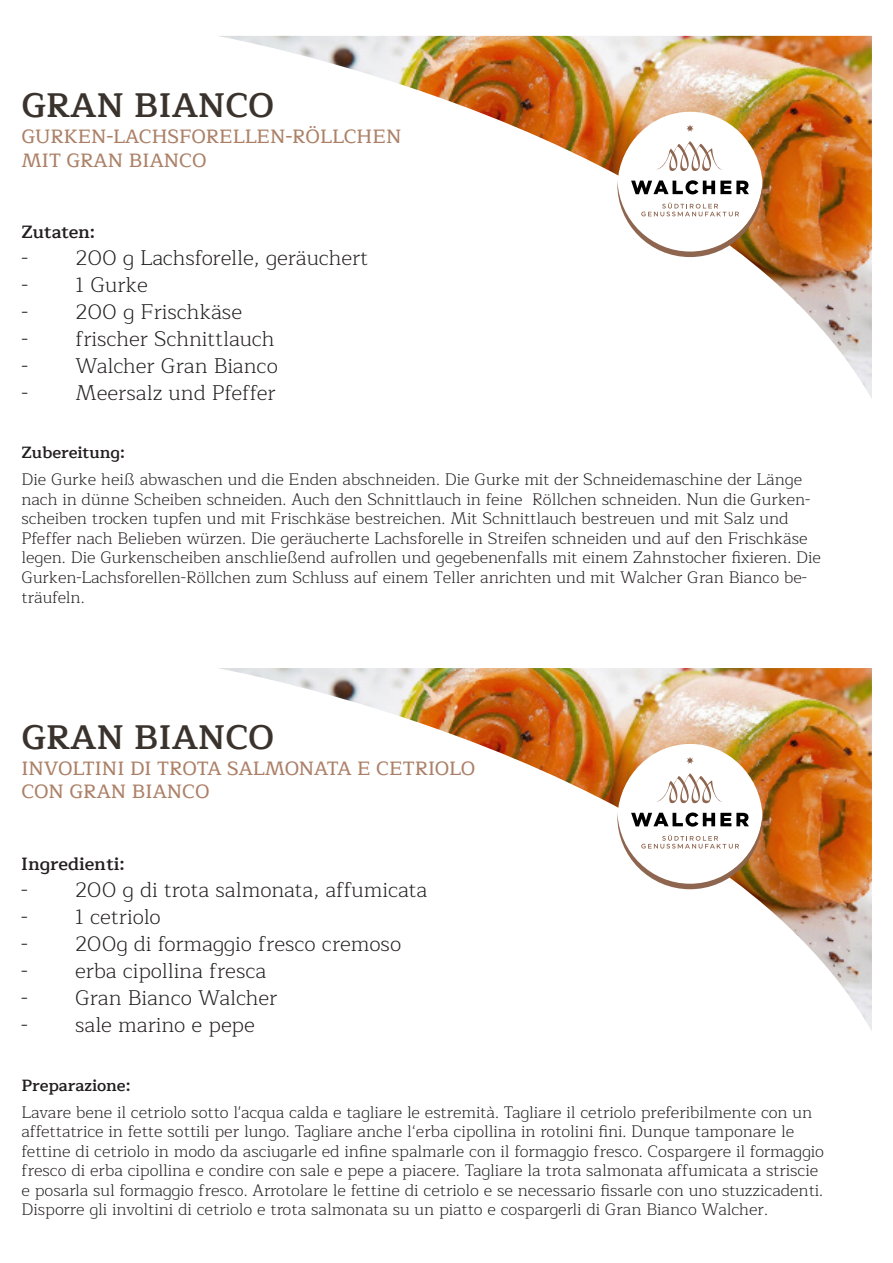
<style>
.page{position:relative;width:893px;height:1263px;background:#fff}
.page>*{position:absolute;margin:0;border:0;box-sizing:border-box;transform-origin:0 0}
.t1{font:600 34.5px "Maitree";color:#3a332d}
.t2{font:300 21px "Maitree";color:#231f20}
.t3{font:500 19.5px/24px "Maitree";color:#ac8067}
.t4{font:600 18px "Maitree";color:#231f20}
.t5{font:300 16.5px/19.5px "Maitree";color:#231f20}
.t6{font:600 16.5px "Maitree";color:#231f20}
</style>
<div class="page">
<img style="left:219px;top:36px;width:653px;height:363px">
<svg style="left:617px;top:112px;width:146px;height:145px"></svg>
<img style="left:219px;top:668px;width:653px;height:363px">
<svg style="left:617px;top:744px;width:146px;height:145px"></svg>
<h1 class="t1" style="left:21px;top:76px;width:254px">GRAN BIANCO</h1>
<p class="t3" style="left:21px;top:124px;width:382px">GURKEN-LACHSFORELLEN-RÖLLCHEN<br>MIT GRAN BIANCO</p>
<p class="t4" style="left:21px;top:216px;width:75px">Zutaten:</p>
<p class="t2" style="left:21px;top:242px;width:348px">- 200 g Lachsforelle, geräuchert</p>
<p class="t2" style="left:21px;top:269px;width:128px">- 1 Gurke</p>
<p class="t2" style="left:21px;top:296px;width:222px">- 200 g Frischkäse</p>
<p class="t2" style="left:21px;top:323px;width:254px">- frischer Schnittlauch</p>
<p class="t2" style="left:21px;top:350px;width:258px">- Walcher Gran Bianco</p>
<p class="t2" style="left:21px;top:377px;width:256px">- Meersalz und Pfeffer</p>
<p class="t6" style="left:21px;top:439px;width:105px">Zubereitung:</p>
<p class="t5" style="left:21px;top:470px;width:801px">Die Gurke heiß abwaschen und die Enden abschneiden. Die Gurke mit der Schneidemaschine der Länge nach in dünne Scheiben schneiden. Auch den Schnittlauch in feine Röllchen schneiden. Nun die Gurken&shy;scheiben trocken tupfen und mit Frischkäse bestreichen. Mit Schnittlauch bestreuen und mit Salz und Pfeffer nach Belieben würzen. Die geräucherte Lachsforelle in Streifen schneiden und auf den Frischkäse legen. Die Gurkenscheiben anschließend aufrollen und gegebenenfalls mit einem Zahnstocher fixieren. Die Gurken-Lachsforellen-Röllchen zum Schluss auf einem Teller anrichten und mit Walcher Gran Bianco be&shy;träufeln.</p>
<h1 class="t1" style="left:21px;top:709px;width:254px">GRAN BIANCO</h1>
<p class="t3" style="left:21px;top:757px;width:455px;line-height:23.4px">INVOLTINI DI TROTA SALMONATA E CETRIOLO<br>CON GRAN BIANCO</p>
<p class="t4" style="left:21px;top:848px;width:105px">Ingredienti:</p>
<p class="t2" style="left:21px;top:874px;width:408px">- 200 g di trota salmonata, affumicata</p>
<p class="t2" style="left:21px;top:901px;width:141px">- 1 cetriolo</p>
<p class="t2" style="left:21px;top:928px;width:382px">- 200g di formaggio fresco cremoso</p>
<p class="t2" style="left:21px;top:955px;width:247px">- erba cipollina fresca</p>
<p class="t2" style="left:21px;top:982px;width:258px">- Gran Bianco Walcher</p>
<p class="t2" style="left:21px;top:1009px;width:235px">- sale marino e pepe</p>
<p class="t6" style="left:21px;top:1071px;width:111px">Preparazione:</p>
<p class="t5" style="left:21px;top:1103px;width:804px">Lavare bene il cetriolo sotto l'acqua calda e tagliare le estremità. Tagliare il cetriolo preferibilmente con un affettatrice in fette sottili per lungo. Tagliare anche l‘erba cipollina in rotolini fini. Dunque tamponare le fettine di cetriolo in modo da asciugarle ed infine spalmarle con il formaggio fresco. Cospargere il formaggio fresco di erba cipollina e condire con sale e pepe a piacere. Tagliare la trota salmonata affumicata a striscie e posarla sul formaggio fresco. Arrotolare le fettine di cetriolo e se necessario fissarle con uno stuzzicadenti.<br>Disporre gli involtini di cetriolo e trota salmonata su un piatto e cospargerli di Gran Bianco Walcher.</p>
</div>
